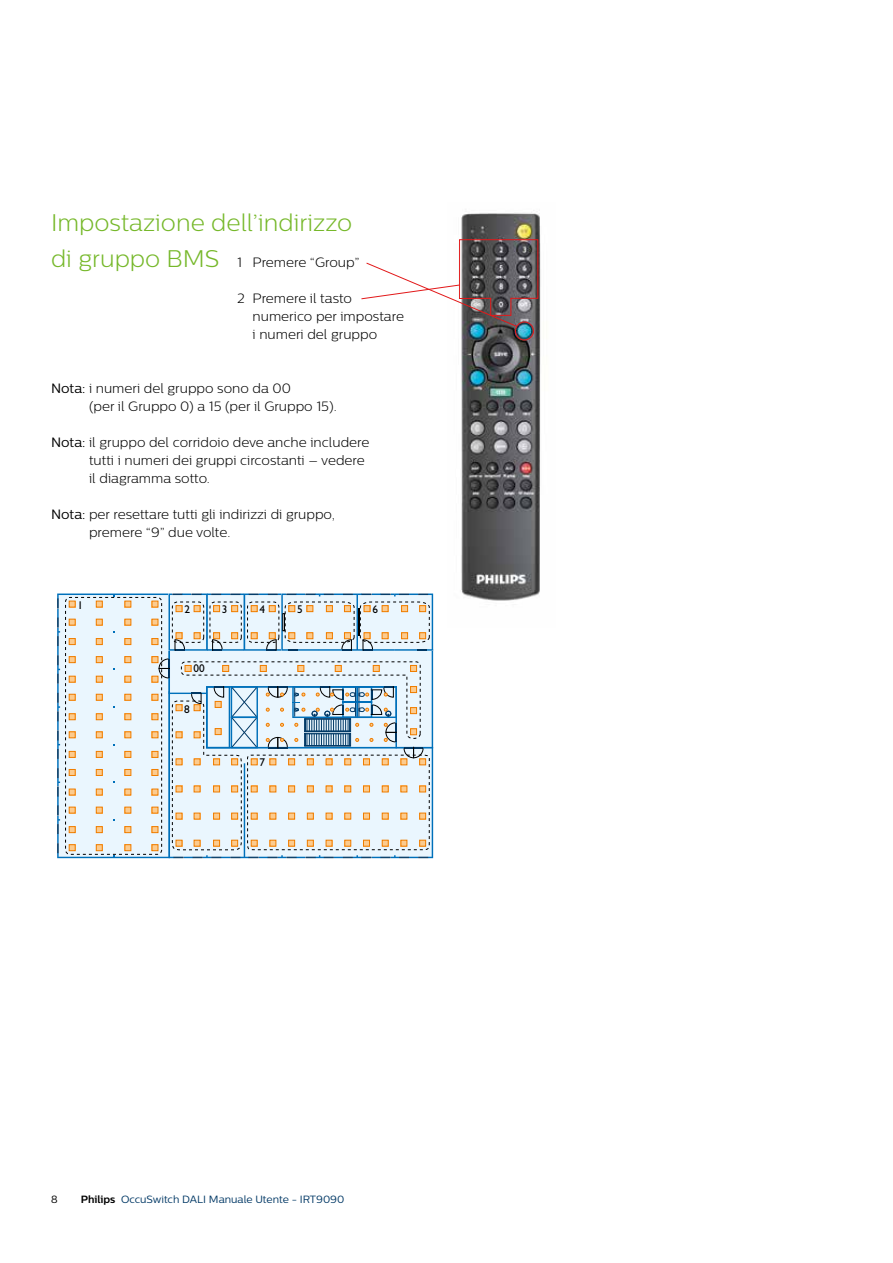
<style>
.page{position:relative;width:893px;height:1263px;background:#fff}
.page>*{position:absolute;margin:0;border:0;box-sizing:border-box;transform-origin:0 0}
.t1{font:300 24px/36px "Centrale Sans";color:#76b82a}
.t2{font:300 13.5px/18px "Centrale Sans";color:#000}
.t3{font:11.25px "Gill Sans Std";color:#000}
.t4{font:10.5px "Centrale Sans";color:#003865}
.t5{font:10.5px "Centrale Sans";color:#000}
.s1{font-weight:400}
.s2{font-weight:700;color:#000}
</style>
<div class="page">
<img style="left:461px;top:210px;width:80px;height:391px">
<div style="left:515px;top:322px;width:19px;height:18px;border:1px solid #e21819;border-radius:50%"></div>
<svg style="left:361px;top:239px;width:178px;height:88px"></svg>
<svg style="left:57px;top:593px;width:376px;height:265px;background:#ced9dc"></svg>
<h1 class="t1" style="left:51px;top:204px;width:303px">Impostazione dell’indirizzo di gruppo BMS</h1>
<p class="t2" style="left:253px;top:253px;width:109px">Premere “Group”</p>
<p class="t2" style="left:253px;top:289px;width:153px">Premere il tasto numerico per impostare i numeri del gruppo</p>
<p class="t2" style="left:237px;top:253px;width:6px">1</p>
<p class="t2" style="left:237px;top:289px;width:9px">2</p>
<p class="t2" style="left:89px;top:379px;width:249px;text-indent:-38px"><span class="s1">Nota:</span> i numeri del gruppo sono da 00<br>(per il Gruppo 0) a 15 (per il Gruppo 15).</p>
<p class="t2" style="left:89px;top:433px;width:282px;text-indent:-38px"><span class="s1">Nota:</span> il gruppo del corridoio deve anche includere tutti i numeri dei gruppi circostanti – vedere il diagramma sotto.</p>
<p class="t2" style="left:89px;top:505px;width:248px;text-indent:-38px"><span class="s1">Nota:</span> per resettare tutti gli indirizzi di gruppo, premere “9” due volte.</p>
<p class="t3" style="left:78px;top:598px;width:7px">1</p>
<p class="t3" style="left:184px;top:603px;width:7px">2</p>
<p class="t3" style="left:222px;top:603px;width:7px">3</p>
<p class="t3" style="left:259px;top:603px;width:7px">4</p>
<p class="t3" style="left:297px;top:603px;width:7px">5</p>
<p class="t3" style="left:372px;top:603px;width:7px">6</p>
<p class="t3" style="left:193px;top:662px;width:13px">00</p>
<p class="t3" style="left:184px;top:703px;width:7px">8</p>
<p class="t3" style="left:259px;top:756px;width:7px">7</p>
<p class="t5" style="left:51px;top:1193px;width:8px">8</p>
<p class="t4" style="left:81px;top:1193px;width:265px"><span class="s2">Philips</span> OccuSwitch DALI Manuale Utente - IRT9090</p>
</div>
